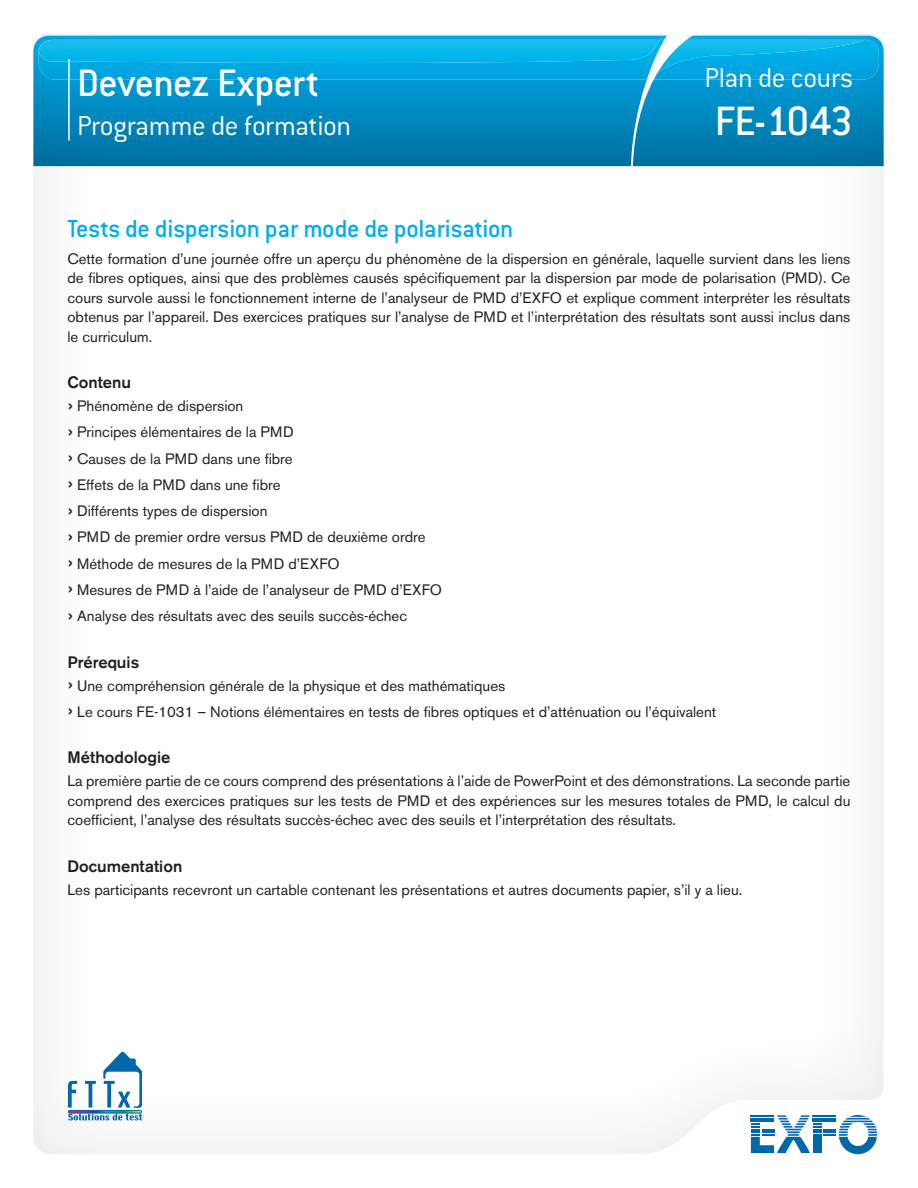
<style>
.page{position:relative;width:918px;height:1188px;background:#fff}
.page>*{position:absolute;margin:0;border:0;box-sizing:border-box;transform-origin:0 0}
.t1{font:500 45px "Conduit ITC";letter-spacing:-.03em;color:#fff}
.t2{font:500 42px "Conduit ITC";letter-spacing:-.015em;color:#fff}
.t3{font:300 30px "Conduit ITC";letter-spacing:-.015em;color:#fff}
.t4{font:500 27px "Conduit ITC";letter-spacing:-.015em;color:#00aeef}
.t5{font:500 16.5px "Akzidenz Grotesk BE";color:#231f20}
.t6{font:15px/26.2px "Akzidenz Grotesk BE";color:#231f20;text-align:justify}
.s1{font-size:22.5px}
</style>
<div class="page">
<img style="left:33px;top:1101px;width:704px;height:53px">
<img style="left:33px;top:36px;width:851px;height:130px">
<img style="left:38px;top:40px;width:841px;height:40px">
<img style="left:38px;top:40px;width:1px;height:12px">
<img style="left:39px;top:40px;width:592px;height:23px">
<img style="left:712px;top:40px;width:153px;height:40px">
<svg style="left:631px;top:34px;width:81px;height:132px;background:#1a9bcd"></svg>
<svg style="left:751px;top:1115px;width:126px;height:39px"></svg>
<hr style="left:68px;top:59px;width:2px;height:82px;background:#fff">
<svg style="left:68px;top:1081px;width:9px;height:27px"></svg>
<svg style="left:85px;top:1081px;width:11px;height:27px"></svg>
<div style="left:68px;top:1110px;width:74px;height:3px;border:1px solid #0068a9"></div>
<svg style="left:103px;top:1052px;width:39px;height:56px"></svg>
<svg style="left:68px;top:1114px;width:74px;height:6px"></svg>
<h2 class="t2" style="left:77px;top:59px;width:244px">Devenez Expert</h2>
<h3 class="t3" style="left:77px;top:109px;width:275px">Programme de formation</h3>
<h3 class="t3" style="left:704px;top:61px;width:150px">Plan de cours</h3>
<h1 class="t1" style="left:715px;top:96px;width:140px">FE-1043</h1>
<h3 class="t4" style="left:68px;top:214px;width:447px">Tests de dispersion par mode de polarisation</h3>
<p class="t6" style="left:68px;top:249px;width:785px;line-height:19.5px">Cette formation d’une journée offre un aperçu du phénomène de la dispersion en générale, laquelle survient dans les liens de fibres optiques, ainsi que des problèmes causés spécifiquement par la dispersion par mode de polarisation (PMD). Ce cours survole aussi le fonctionnement interne de l’analyseur de PMD d’EXFO et explique comment interpréter les résultats obtenus par l’appareil. Des exercices pratiques sur l’analyse de PMD et l’interprétation des résultats sont aussi inclus dans le curriculum.</p>
<p class="t5" style="left:68px;top:372px;width:65px">Contenu</p>
<p class="t6" style="left:68px;top:393px;width:376px;text-align:left"><span class="s1">›</span> Phénomène de dispersion<br><span class="s1">›</span> Principes élémentaires de la PMD<br><span class="s1">›</span> Causes de la PMD dans une fibre<br><span class="s1">›</span> Effets de la PMD dans une fibre<br><span class="s1">›</span> Différents types de dispersion<br><span class="s1">›</span> PMD de premier ordre versus PMD de deuxième ordre<br><span class="s1">›</span> Méthode de mesures de la PMD d’EXFO<br><span class="s1">›</span> Mesures de PMD à l’aide de l’analyseur de PMD d’EXFO <span class="s1">›</span> Analyse des résultats avec des seuils succès-échec</p>
<p class="t5" style="left:68px;top:652px;width:73px">Prérequis</p>
<p class="t6" style="left:68px;top:672px;width:650px"><span class="s1">›</span> Une compréhension générale de la physique et des mathématiques<br><span class="s1">›</span> Le cours FE-1031 – Notions élémentaires en tests de fibres optiques et d’atténuation ou l’équivalent</p>
<p class="t5" style="left:68px;top:748px;width:105px">Méthodologie</p>
<p class="t6" style="left:68px;top:771px;width:785px;line-height:19.5px">La première partie de ce cours comprend des présentations à l’aide de PowerPoint et des démonstrations. La seconde partie comprend des exercices pratiques sur les tests de PMD et des expériences sur les mesures totales de PMD, le calcul du coefficient, l’analyse des résultats succès-échec avec des seuils et l’interprétation des résultats.</p>
<p class="t5" style="left:68px;top:856px;width:116px">Documentation</p>
<p class="t6" style="left:68px;top:877px;width:676px">Les participants recevront un cartable contenant les présentations et autres documents papier, s’il y a lieu.</p>
</div>
